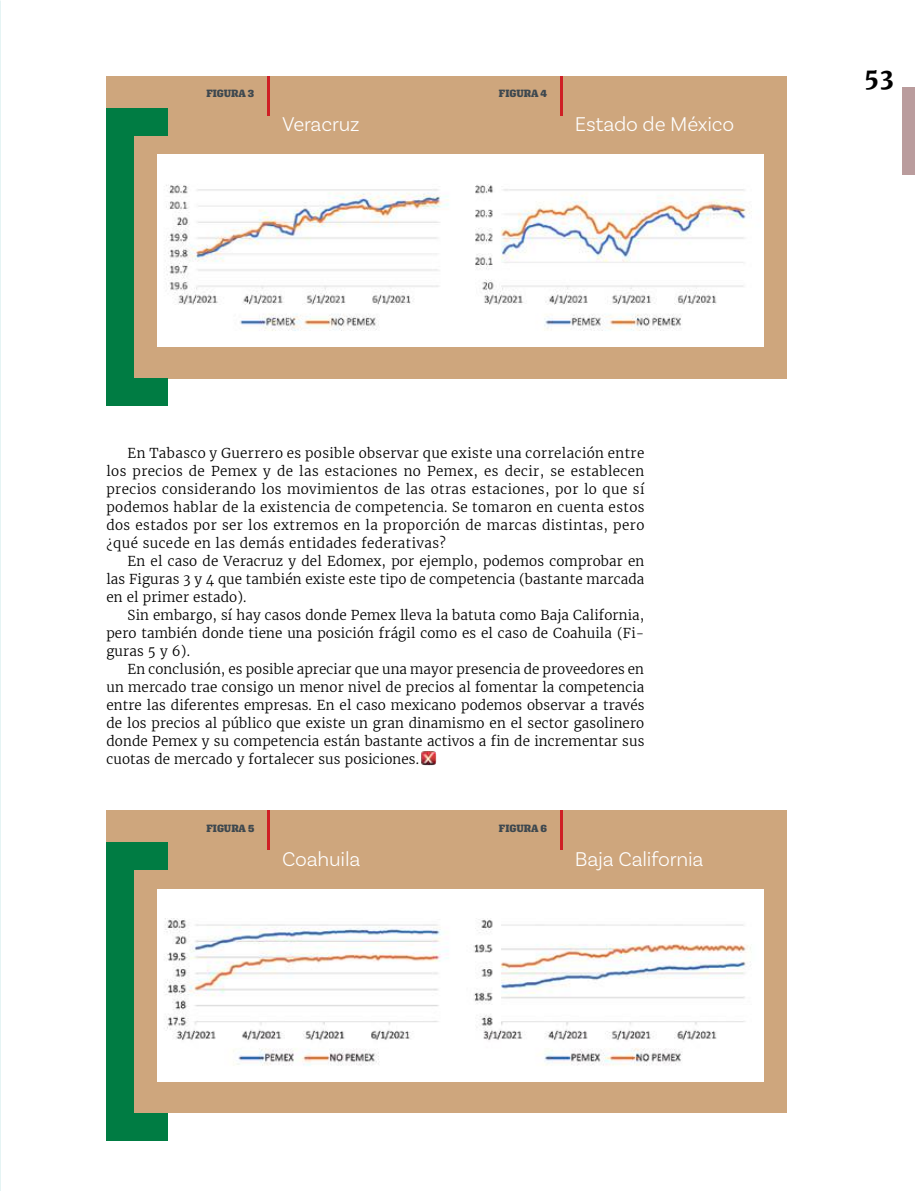
<style>
.page{position:relative;width:915px;height:1191px;background:#fff}
.page>*{position:absolute;margin:0;border:0;box-sizing:border-box;transform-origin:0 0}
.t1{font:700 24px "Merriweather";color:#000}
.t2{font:300 21px "Basic Sans";letter-spacing:-.01em;color:#fff}
.t3{font:300 13.5px/18px "Merriweather";letter-spacing:.01em;color:#000;text-align:justify}
.t4{font:900 10.5px "Aglet Slab";color:#3e484f}
</style>
<div class="page">
<div style="left:901px;top:88px;width:13px;height:87px;background:#ba9c9d"></div>
<img style="left:421px;top:751px;width:15px;height:14px">
<div style="left:106px;top:76px;width:681px;height:302px;background:#cea67d"></div>
<div style="left:106px;top:810px;width:681px;height:303px;background:#cea67d"></div>
<hr style="left:267px;top:76px;width:2px;height:39px;background:#cf1f25">
<hr style="left:267px;top:810px;width:2px;height:40px;background:#cf1f25">
<hr style="left:559px;top:76px;width:3px;height:39px;background:#cf1f25">
<hr style="left:559px;top:810px;width:3px;height:40px;background:#cf1f25">
<div style="left:106px;top:116px;width:28px;height:281px;background:#007c43"></div>
<div style="left:106px;top:850px;width:28px;height:281px;background:#007c43"></div>
<div style="left:106px;top:108px;width:61px;height:27px;background:#007c43"></div>
<div style="left:106px;top:842px;width:61px;height:27px;background:#007c43"></div>
<div style="left:106px;top:378px;width:61px;height:28px;background:#007c43"></div>
<div style="left:106px;top:1113px;width:61px;height:27px;background:#007c43"></div>
<div style="left:157px;top:154px;width:606px;height:193px;background:#fff"></div>
<img style="left:166px;top:184px;width:586px;height:147px">
<div style="left:157px;top:888px;width:606px;height:193px;background:#fff"></div>
<img style="left:164px;top:918px;width:587px;height:148px">
<p class="t4" style="left:206px;top:87px;width:49px">FIGURA 3</p>
<h2 class="t2" style="left:282px;top:112px;width:79px">Veracruz</h2>
<p class="t4" style="left:499px;top:87px;width:50px">FIGURA 4</p>
<h2 class="t2" style="left:574px;top:112px;width:161px">Estado de México</h2>
<p class="t3" style="left:106px;top:444px;width:539px;text-indent:21px">En Tabasco y Guerrero es posible observar que existe una correlación entre los precios de Pemex y de las estaciones no Pemex, es decir, se establecen precios considerando los movimientos de las otras estaciones, por lo que sí podemos hablar de la existencia de competencia. Se tomaron en cuenta estos dos estados por ser los extremos en la proporción de marcas distintas, pero ¿qué sucede en las demás entidades federativas?</p>
<p class="t3" style="left:106px;top:552px;width:539px;text-indent:21px">En el caso de Veracruz y del Edomex, por ejemplo, podemos comprobar en las Figuras 3 y 4 que también existe este tipo de competencia (bastante marcada en el primer estado).</p>
<p class="t3" style="left:106px;top:606px;width:539px;text-indent:21px">Sin embargo, sí hay casos donde Pemex lleva la batuta como Baja California, pero también donde tiene una posición frágil como es el caso de Coahuila (Fi&shy;guras 5 y 6).</p>
<p class="t3" style="left:106px;top:660px;width:539px;text-indent:21px">En conclusión, es posible apreciar que una mayor presencia de proveedores en un mercado trae consigo un menor nivel de precios al fomentar la competencia entre las diferentes empresas. En el caso mexicano podemos observar a través de los precios al público que existe un gran dinamismo en el sector gasolinero donde Pemex y su competencia están bastante activos a fin de incrementar sus cuotas de mercado y fortalecer sus posiciones.</p>
<p class="t4" style="left:206px;top:822px;width:49px">FIGURA 5</p>
<h2 class="t2" style="left:282px;top:846px;width:80px">Coahuila</h2>
<p class="t4" style="left:499px;top:822px;width:50px">FIGURA 6</p>
<h2 class="t2" style="left:574px;top:846px;width:130px">Baja California</h2>
<h1 class="t1" style="left:863px;top:62px;width:31px">53</h1>
</div>
